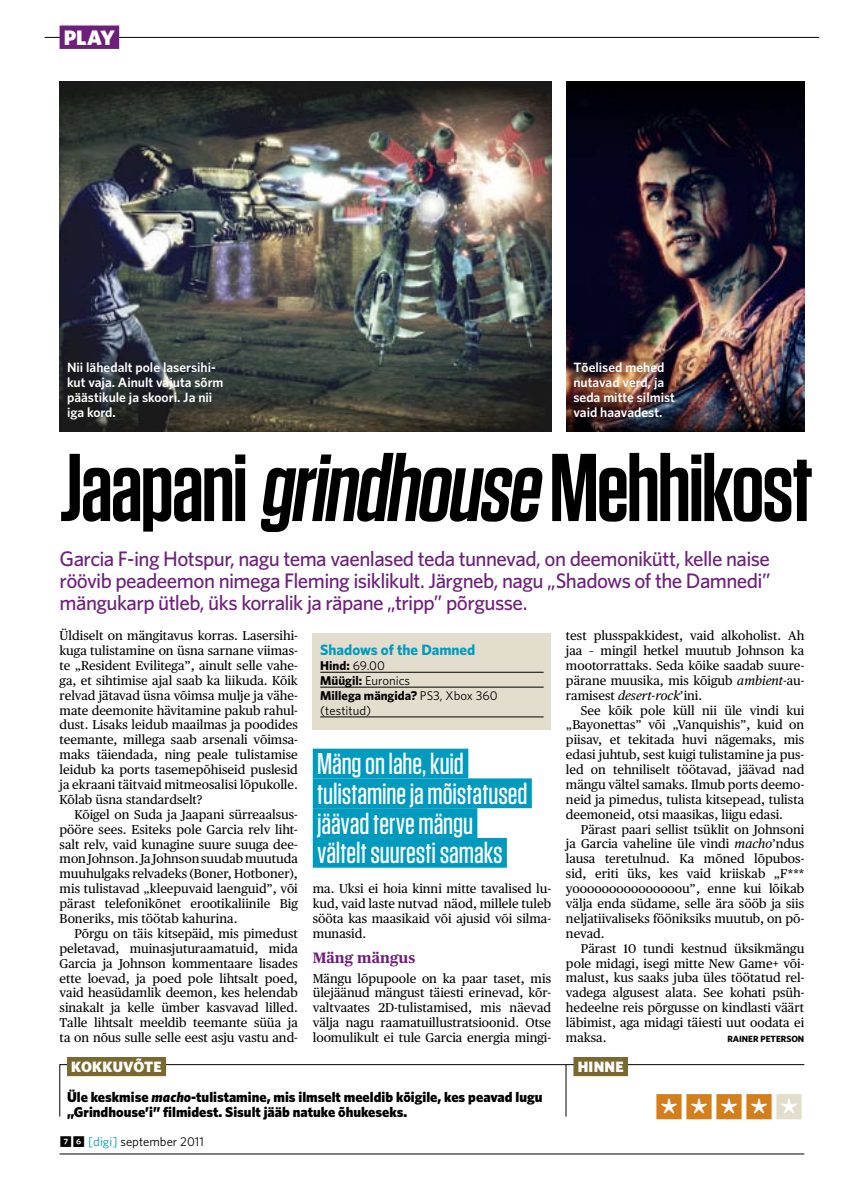
<style>
.page{position:relative;width:849px;height:1191px;background:#fff}
.page>*{position:absolute;margin:0;border:0;box-sizing:border-box;transform-origin:0 0}
.t1{font:600 96px "Tungsten";letter-spacing:-.025em;color:#000}
.t2{font:500 30px/29.7px "Tungsten";letter-spacing:-.005em;color:#fff}
.t3{font:30px "Whitney Index Black Sq Bd";color:#d57e1c}
.t4{font:500 21px/22.4px "Whitney";letter-spacing:-.03em;color:#6e1f7c;text-align:justify}
.t5{font:900 21px "Whitney";color:#fff}
.t6{font:700 15px "Whitney";color:#009abf}
.t7{font:900 15px "Whitney";letter-spacing:.01em;color:#fff}
.t8{font:700 15px "Publico Text";color:#6e1f7c}
.t9{font:900 14.25px/14.9px "Whitney";color:#000}
.t10{font:600 13.5px/14.9px "Whitney";color:#fff}
.t11{font:12.75px/14.9px "Publico Text";color:#000;text-align:justify}
.t12{font:12.75px/14.9px "Whitney";color:#000}
.t13{font:700 9px "Whitney";color:#000}
.s1{font-weight:700}
.s2{font-style:italic}
.s3{color:#e3ddcd}
.s4{font-family:"Whitney Index Black Sq Bd"}
.s5{color:#009abf}
</style>
<div class="page">
<div style="left:313px;top:632px;width:238px;height:97px;background:#e3ddcd"></div>
<hr style="left:320px;top:672px;width:223px;height:1px;background:#000">
<hr style="left:320px;top:687px;width:223px;height:1px;background:#000">
<hr style="left:320px;top:716px;width:223px;height:1px;background:#000">
<img style="left:60px;top:82px;width:491px;height:350px">
<img style="left:566px;top:82px;width:238px;height:350px">
<svg style="left:59px;top:1064px;width:745px;height:53px"></svg>
<div style="left:67px;top:1057px;width:99px;height:19px;background:#79682f"></div>
<div style="left:573px;top:1057px;width:54px;height:19px;background:#79682f"></div>
<hr style="left:565px;top:1064px;width:1px;height:52px;background:#000">
<div style="left:313px;top:748px;width:155px;height:30px;background:#009abf"></div>
<div style="left:313px;top:778px;width:218px;height:30px;background:#009abf"></div>
<div style="left:313px;top:808px;width:164px;height:30px;background:#009abf"></div>
<div style="left:313px;top:838px;width:193px;height:29px;background:#009abf"></div>
<hr style="left:45px;top:37px;width:774px;height:1px;background:#000">
<hr style="left:60px;top:1153px;width:744px;height:1px;background:#000">
<div style="left:60px;top:26px;width:59px;height:23px;background:#6e1f7c"></div>
<h3 class="t5" style="left:64px;top:25px;width:53px">play</h3>
<p class="t10" style="left:67px;top:360px;width:158px">Nii lähedalt pole lasersihi&shy;kut vaja. Ainult vajuta sõrm päästikule ja skoori. Ja nii iga kord.</p>
<p class="t10" style="left:573px;top:360px;width:103px">Tõelised mehed nutavad verd, ja seda mitte silmist vaid haavadest.</p>
<h1 class="t1" style="left:60px;top:437px;width:754px">Jaapani grindhouse Mehhikost</h1>
<h3 class="t4" style="left:60px;top:546px;width:712px">Garcia F-ing Hotspur, nagu tema vaenlased teda tunnevad, on deemonikütt, kelle naise röövib peadeemon nimega Fleming isiklikult. Järgneb, nagu „Shadows of the Damnedi” mängukarp ütleb, üks korralik ja räpane „tripp” põrgusse.</h3>
<p class="t11" style="left:60px;top:628px;width:240px">Üldiselt on mängitavus korras. Lasersihi&shy;kuga tulistamine on üsna sarnane viimas&shy;te „Resident Evilitega”, ainult selle vahe&shy;ga, et sihtimise ajal saab ka liikuda. Kõik relvad jätavad üsna võimsa mulje ja vähe&shy;mate deemonite hävitamine pakub rahul&shy;dust. Lisaks leidub maailmas ja poodides teemante, millega saab arsenali võimsa&shy;maks täiendada, ning peale tulistamise leidub ka ports tasemepõhiseid puslesid ja ekraani täitvaid mitmeosalisi lõpukolle.<br>Kõlab üsna standardselt?</p>
<p class="t11" style="left:60px;top:807px;width:240px;text-indent:15px">Kõigel on Suda ja Jaapani sürreaalsus&shy;pööre sees. Esiteks pole Garcia relv liht&shy;salt relv, vaid kunagine suure suuga dee&shy;mon Johnson. Ja Johnson suudab muutuda muuhulgaks relvadeks (Boner, Hotboner), mis tulistavad „kleepuvaid laenguid”, või pärast telefonikõnet erootikaliinile Big Boneriks, mis töötab kahurina.</p>
<p class="t11" style="left:60px;top:926px;width:240px;text-indent:15px">Põrgu on täis kitsepäid, mis pimedust peletavad, muinasjuturaamatuid, mida Garcia ja Johnson kommentaare lisades ette loevad, ja poed pole lihtsalt poed, vaid heasüdamlik deemon, kes helendab sinakalt ja kelle ümber kasvavad lilled.<br>Talle lihtsalt meeldib teemante süüa ja ta on nõus sulle selle eest asju vastu and-</p>
<p class="t6" style="left:320px;top:640px;width:157px">Shadows of the Damned</p>
<p class="t12" style="left:320px;top:658px;width:179px"><span class="s1">Hind:</span> 69.00<br><span class="s1">Müügil:</span> Euronics<br><span class="s1">Millega mängida?</span> PS3, Xbox 360 (testitud)</p>
<h2 class="t2" style="left:317px;top:749px;width:212px">Mäng on lahe, kuid tulistamine ja mõistatused jäävad terve mängu vältelt suuresti samaks</h2>
<p class="t11" style="left:313px;top:881px;width:240px">ma. Uksi ei hoia kinni mitte tavalised lu&shy;kud, vaid laste nutvad näod, millele tuleb sööta kas maasikaid või ajusid või silma&shy;munasid.</p>
<p class="t8" style="left:313px;top:948px;width:104px">Mäng mängus</p>
<p class="t11" style="left:313px;top:970px;width:240px">Mängu lõpupoole on ka paar taset, mis ülejäänud mängust täiesti erinevad, kõr&shy;valtvaates 2D-tulistamised, mis näevad välja nagu raamatuillustratsioonid. Otse loomulikult ei tule Garcia energia mingi-</p>
<p class="t11" style="left:566px;top:628px;width:240px">test plusspakkidest, vaid alkoholist. Ah jaa – mingil hetkel muutub Johnson ka mootorrattaks. Seda kõike saadab suure&shy;pärane muusika, mis kõigub <span class="s2">ambient</span>-au&shy;ramisest <span class="s2">desert-rock</span>’ini.</p>
<p class="t11" style="left:566px;top:702px;width:240px;text-indent:15px">See kõik pole küll nii üle vindi kui „Bayonettas” või „Vanquishis”, kuid on piisav, et tekitada huvi nägemaks, mis edasi juhtub, sest kuigi tulistamine ja pus&shy;led on tehniliselt töötavad, jäävad nad mängu vältel samaks. Ilmub ports deemo&shy;neid ja pimedus, tulista kitsepead, tulista deemoneid, otsi maasikas, liigu edasi.</p>
<p class="t11" style="left:566px;top:821px;width:240px;text-indent:15px">Pärast paari sellist tsüklit on Johnsoni ja Garcia vaheline üle vindi <span class="s2">macho</span>’ndus lausa teretulnud. Ka mõned lõpubos&shy;sid, eriti üks, kes vaid kriiskab „F*** yooooooooooooooou”, enne kui lõikab välja enda südame, selle ära sööb ja siis neljatiivaliseks fööniksiks muutub, on põ&shy;nevad.</p>
<p class="t11" style="left:566px;top:940px;width:240px;text-indent:15px">Pärast 10 tundi kestnud üksikmängu pole midagi, isegi mitte New Game+ või&shy;malust, kus saaks juba üles töötatud rel&shy;vadega algusest alata. See kohati psüh&shy;hedeelne reis põrgusse on kindlasti väärt läbimist, aga midagi täiesti uut oodata ei maksa.</p>
<p class="t13" style="left:727px;top:1033px;width:45px">raiNer Peterson</p>
<p class="t7" style="left:71px;top:1057px;width:92px">kokkuvõte</p>
<p class="t9" style="left:67px;top:1088px;width:477px">Üle keskmise <span class="s2">macho</span>-tulistamine, mis ilmselt meeldib kõigile, kes peavad lugu „Grindhouse’i” filmidest. Sisult jääb natuke õhukeseks.</p>
<h2 class="t3" style="left:654px;top:1092px;width:151px">****<span class="s3">*</span></h2>
<p class="t7" style="left:577px;top:1057px;width:47px">hinne</p>
<p class="t12" style="left:60px;top:1134px;width:146px"><span class="s4">76</span> <span class="s5">[digi]</span> september 2011</p>
</div>
